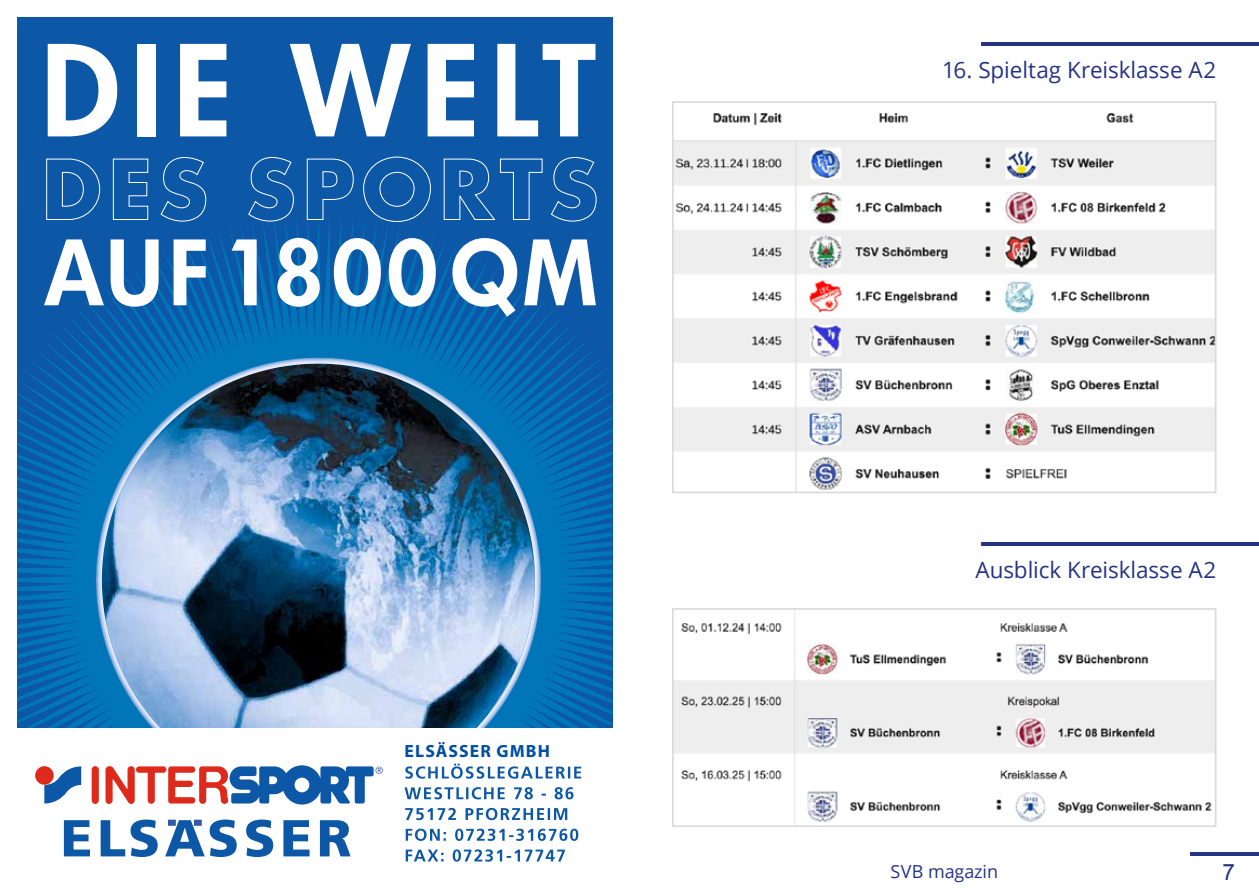
<style>
.page{position:relative;width:1259px;height:893px;background:#fff}
.page>*{position:absolute;margin:0;border:0;box-sizing:border-box;transform-origin:0 0}
.t1{font:22.5px "Open Sans";letter-spacing:-.005em;color:#253483}
.t2{font:22.5px "Arial";color:#253483}
.t3{font:18px "Open Sans";letter-spacing:-.005em;color:#253483}
.t4{font:700 17.7px "Myriad Pro";letter-spacing:.065em;color:#004e9e}
</style>
<div class="page">
<hr style="left:1191px;top:852px;width:68px;height:3px;background:#253483">
<div style="left:17px;top:17px;width:595px;height:713px;background:#0d57a7"></div>
<svg style="left:17px;top:222px;width:595px;height:507px"></svg>
<img style="left:317px;top:364px;width:172px;height:365px">
<img style="left:96px;top:358px;width:221px;height:371px">
<div style="left:17px;top:729px;width:595px;height:147px;background:#fff"></div>
<svg style="left:46px;top:156px;width:551px;height:66px"></svg>
<svg style="left:44px;top:239px;width:60px;height:66px"></svg>
<svg style="left:111px;top:239px;width:48px;height:68px"></svg>
<svg style="left:174px;top:239px;width:32px;height:66px"></svg>
<svg style="left:232px;top:239px;width:25px;height:66px"></svg>
<svg style="left:334px;top:238px;width:47px;height:69px"></svg>
<svg style="left:389px;top:238px;width:47px;height:69px"></svg>
<svg style="left:452px;top:238px;width:65px;height:79px"></svg>
<svg style="left:524px;top:239px;width:72px;height:66px"></svg>
<svg style="left:48px;top:44px;width:69px;height:92px"></svg>
<div style="left:137px;top:44px;width:18px;height:92px;background:#fff"></div>
<svg style="left:180px;top:44px;width:46px;height:92px"></svg>
<svg style="left:290px;top:44px;width:121px;height:92px"></svg>
<svg style="left:427px;top:44px;width:47px;height:92px"></svg>
<svg style="left:497px;top:44px;width:98px;height:92px"></svg>
<svg style="left:35px;top:763px;width:546px;height:99px"></svg>
<svg style="left:277px;top:238px;width:43px;height:69px"></svg>
<hr style="left:981px;top:43px;width:278px;height:3px;background:#253483">
<img style="left:675px;top:113px;width:538px;height:377px">
<div style="left:672px;top:101px;width:544px;height:392px;border:2px solid #dadada"></div>
<img style="left:675px;top:611px;width:538px;height:213px">
<div style="left:672px;top:608px;width:544px;height:219px;border:2px solid #dadada"></div>
<hr style="left:981px;top:542px;width:278px;height:3px;background:#253483">
<p class="t4" style="left:404px;top:740px;width:147px">ELSÄSSER GMBH</p>
<p class="t1" style="left:942px;top:54px;width:276px">16. Spieltag Kreisklasse A2</p>
<p class="t1" style="left:975px;top:554px;width:242px">Ausblick Kreisklasse A2</p>
<p class="t3" style="left:890px;top:859px;width:109px">SVB magazin</p>
<p class="t2" style="left:1222px;top:857px;width:14px">7</p>
</div>
